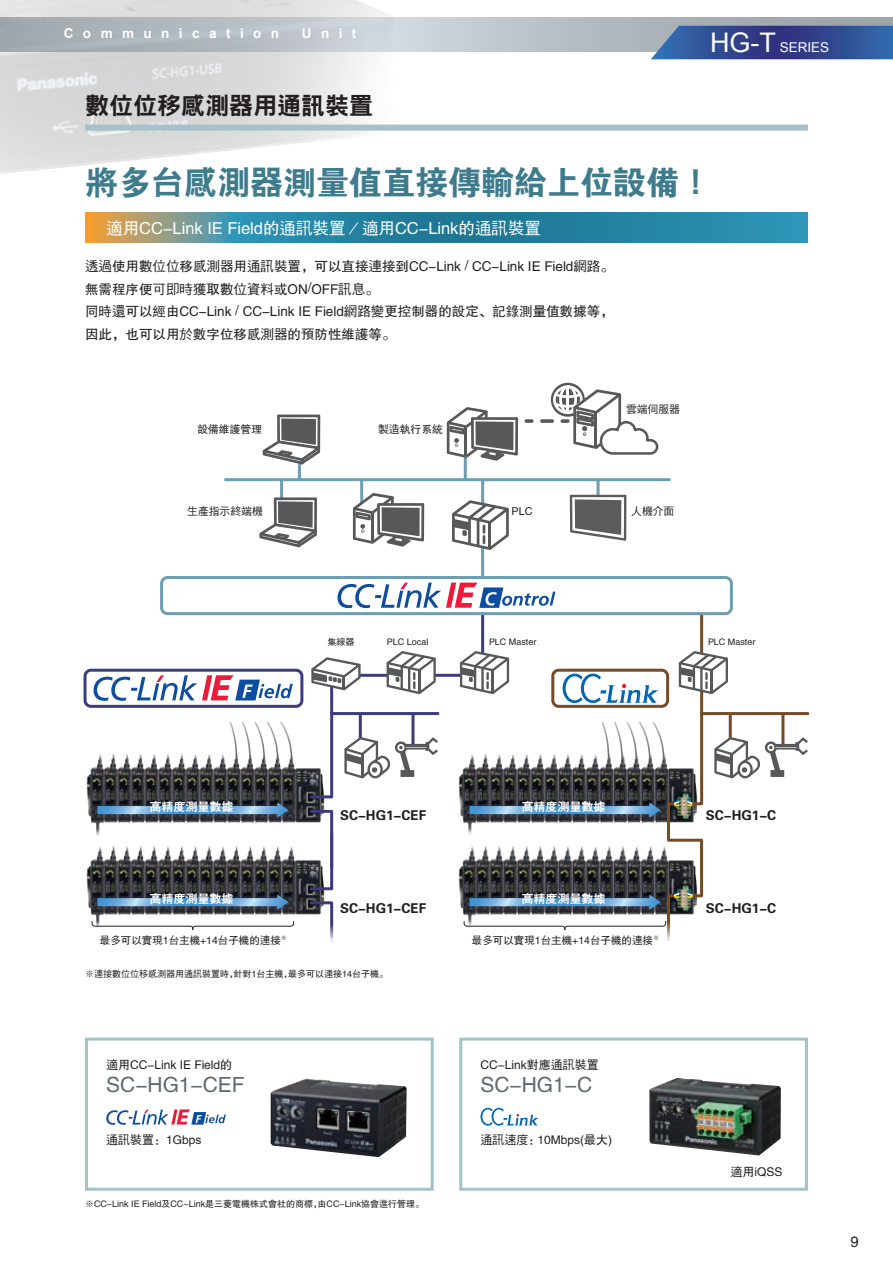
<style>
.page{position:relative;width:893px;height:1263px;background:#fff}
.page>*{position:absolute;margin:0;border:0;box-sizing:border-box;transform-origin:0 0}
.t1{font:33px "FZDHTFW GB1 0";color:#3d7b8d}
.t2{font:24px "DF Hei Std W9";color:#231f20}
.t3{font:21px "FZHTFW GB1 0";color:#5f696f}
.t4{font:16.5px "FZHTFW GB1 0";color:#fff}
.t5{font:15px "FZHTFW GB1 0";color:#231f20}
.t6{font:13.5px/22.5px "FZHTFW GB1 0";color:#231f20}
.t7{font:13.5px "FZH4 FW GB1 0";color:#231f20}
.t8{font:700 13.5px "Arial";letter-spacing:.7em;color:#fff}
.t9{font:13.5px "Arial";color:#fff}
.t10{font:12px "FZHTFW GB1 0";color:#231f20}
.t11{font:12px "FZH4 FW GB1 0";color:#fff}
.t12{font:10.8px "DF Hei Std W5";color:#231f20}
.t13{font:10.8px "FZHTFW GB1 0";color:#231f20}
.t14{font:10.5px "FZHTFW GB1 0";color:#231f20}
.t15{font:9px "FZHTFW GB1 0";color:#231f20}
.s1{font-size:27px}
.s2{font-family:"DF Hei Std W9"}
.s3{font-family:"DF Hei Std W5"}
</style>
<div class="page">
<img style="left:0;top:0;width:394px;height:174px">
<svg style="left:85px;top:213px;width:723px;height:29px;background:#3d899a"></svg>
<div style="left:85px;top:125px;width:723px;height:6px;background:#a4c2c9"></div>
<hr style="left:225px;top:478px;width:444px;height:3px;background:#6f9db2">
<hr style="left:298px;top:454px;width:3px;height:26px;background:#6f9db2">
<hr style="left:280px;top:480px;width:3px;height:25px;background:#6f9db2">
<hr style="left:360px;top:480px;width:3px;height:25px;background:#6f9db2">
<hr style="left:597px;top:480px;width:3px;height:25px;background:#6f9db2">
<hr style="left:481px;top:480px;width:3px;height:102px;background:#6f9db2">
<hr style="left:464px;top:454px;width:3px;height:26px;background:#6f9db2">
<svg style="left:263px;top:415px;width:57px;height:49px"></svg>
<svg style="left:259px;top:497px;width:58px;height:50px"></svg>
<svg style="left:353px;top:493px;width:71px;height:54px"></svg>
<svg style="left:447px;top:407px;width:71px;height:54px"></svg>
<div style="left:551px;top:383px;width:34px;height:34px;background:#57585a;border-radius:50%"></div>
<svg style="left:452px;top:500px;width:57px;height:50px"></svg>
<svg style="left:525px;top:419px;width:9px;height:4px"></svg>
<svg style="left:540px;top:419px;width:14px;height:4px"></svg>
<svg style="left:570px;top:495px;width:56px;height:46px"></svg>
<svg style="left:553px;top:385px;width:106px;height:70px"></svg>
<img style="left:86px;top:753px;width:222px;height:76px">
<img style="left:86px;top:829px;width:246px;height:114px">
<svg style="left:91px;top:920px;width:203px;height:11px"></svg>
<svg style="left:86px;top:722px;width:206px;height:48px"></svg>
<svg style="left:97px;top:802px;width:192px;height:16px;background:#4c6d8a"></svg>
<svg style="left:97px;top:894px;width:192px;height:16px;background:#4c6d8a"></svg>
<div style="left:162px;top:577px;width:569px;height:37px;background:#fff;border-radius:6px"></div>
<div style="left:160px;top:576px;width:573px;height:39px;border:3px solid #6f9db2;border-radius:6px"></div>
<svg style="left:94px;top:675px;width:199px;height:26px"></svg>
<div style="left:84px;top:669px;width:219px;height:39px;border:3px solid #3b3b7e;border-radius:6px"></div>
<svg style="left:308px;top:583px;width:500px;height:359px"></svg>
<div style="left:551px;top:669px;width:118px;height:39px;border:3px solid #744c27;border-radius:6px"></div>
<svg style="left:85px;top:1037px;width:349px;height:154px"></svg>
<svg style="left:459px;top:1037px;width:349px;height:154px"></svg>
<svg style="left:0;top:17px;width:893px;height:34px;background:#b6bdc3"></svg>
<svg style="left:0;top:26px;width:1px;height:33px"></svg>
<svg style="left:651px;top:26px;width:242px;height:33px;background:#375195"></svg>
<p class="t8" style="left:64px;top:25px;width:217px">Communication</p>
<p class="t8" style="left:302px;top:25px;width:56px">Unit</p>
<p class="t9" style="left:710px;top:38px;width:121px"><span class="s1">HG-T</span> SERIES</p>
<h2 class="t2" style="left:85px;top:93px;width:289px">數位位移感測器用通訊裝置</h2>
<h1 class="t1" style="left:85px;top:165px;width:628px">将多<span class="s2">台感測器</span>测量值直接传输给上位设备<span class="s2">！</span></h1>
<p class="t4" style="left:106px;top:219px;width:436px"><span class="s3">適</span>用CC-Link IE Field的<span class="s3">通訊裝置</span>／<span class="s3">適</span>用CC-Link的<span class="s3">通訊裝置</span></p>
<p class="t6" style="left:85px;top:255px;width:530px"><span class="s3">透過</span>使用<span class="s3">數位位</span>移<span class="s3">感測器</span>用<span class="s3">通訊裝置</span>，可以直接<span class="s3">連</span>接到CC-Link / CC-Link IE Field<span class="s3">網路</span>。无需程序便<span class="s3">可即時</span>获取<span class="s3">數位資料</span>或ON/OFF<span class="s3">訊息</span>。<br>同时<span class="s3">還</span>可以经由CC-Link / CC-Link IE Field<span class="s3">網路</span>变更控制器的设定、记<span class="s3">錄</span>测量值数据等，因此，也可以用<span class="s3">於</span>数字位移<span class="s3">感測器</span>的预防性维护等。</p>
<p class="t13" style="left:197px;top:423px;width:66px">设备维护管理</p>
<p class="t13" style="left:378px;top:423px;width:66px"><span class="s3">製造</span>执行系统</p>
<p class="t12" style="left:626px;top:403px;width:55px">雲端伺服器</p>
<p class="t12" style="left:187px;top:505px;width:77px">生產指示終端機</p>
<p class="t13" style="left:512px;top:505px;width:22px">PLC</p>
<p class="t12" style="left:631px;top:505px;width:45px">人機介面</p>
<p class="t15" style="left:327px;top:637px;width:28px">集<span class="s3">線</span>器</p>
<p class="t15" style="left:387px;top:637px;width:43px">PLC Local</p>
<p class="t15" style="left:489px;top:637px;width:49px">PLC Master</p>
<p class="t15" style="left:708px;top:637px;width:49px">PLC Master</p>
<p class="t11" style="left:149px;top:800px;width:85px">高精度测量数据</p>
<p class="t7" style="left:340px;top:808px;width:88px">SC-HG1-CEF</p>
<p class="t11" style="left:521px;top:800px;width:85px">高精度测量数据</p>
<p class="t7" style="left:706px;top:808px;width:72px">SC-HG1-C</p>
<p class="t11" style="left:149px;top:892px;width:85px">高精度测量数据</p>
<p class="t7" style="left:340px;top:901px;width:88px">SC-HG1-CEF</p>
<p class="t11" style="left:521px;top:892px;width:85px">高精度测量数据</p>
<p class="t7" style="left:706px;top:901px;width:72px">SC-HG1-C</p>
<p class="t14" style="left:100px;top:934px;width:189px">最<span class="s3">多</span>可以实现1<span class="s3">台</span>主机+14<span class="s3">台</span>子机的<span class="s3">連</span>接<sup>※</sup></p>
<p class="t14" style="left:472px;top:934px;width:189px">最<span class="s3">多</span>可以实现1<span class="s3">台</span>主机+14<span class="s3">台</span>子机的<span class="s3">連</span>接<sup>※</sup></p>
<p class="t15" style="left:85px;top:969px;width:304px">※<span class="s3">連接數位位移感測器</span>用<span class="s3">通訊裝置</span>时，针对1<span class="s3">台</span>主机，最<span class="s3">多</span>可以<span class="s3">連</span>接14<span class="s3">台</span>子机。</p>
<p class="t10" style="left:106px;top:1059px;width:127px"><span class="s3">適</span>用CC-Link IE Field的</p>
<p class="t10" style="left:480px;top:1059px;width:120px">CC-Link对应<span class="s3">通訊裝置</span></p>
<h3 class="t3" style="left:106px;top:1073px;width:140px">SC-HG1-CEF</h3>
<h3 class="t3" style="left:480px;top:1073px;width:113px">SC-HG1-C</h3>
<p class="t10" style="left:106px;top:1133px;width:97px"><span class="s3">通訊裝置</span>：1Gbps</p>
<p class="t10" style="left:480px;top:1133px;width:133px"><span class="s3">通訊速度</span>：10Mbps(最大)</p>
<p class="t10" style="left:730px;top:1165px;width:53px"><span class="s3">適</span>用iQSS</p>
<p class="t15" style="left:85px;top:1199px;width:341px">※CC-Link IE Field及CC-Link是三菱电机株式会社的商标，由CC-Link协会<span class="s3">進</span>行管理。</p>
<p class="t5" style="left:850px;top:1233px;width:10px">9</p>
</div>
